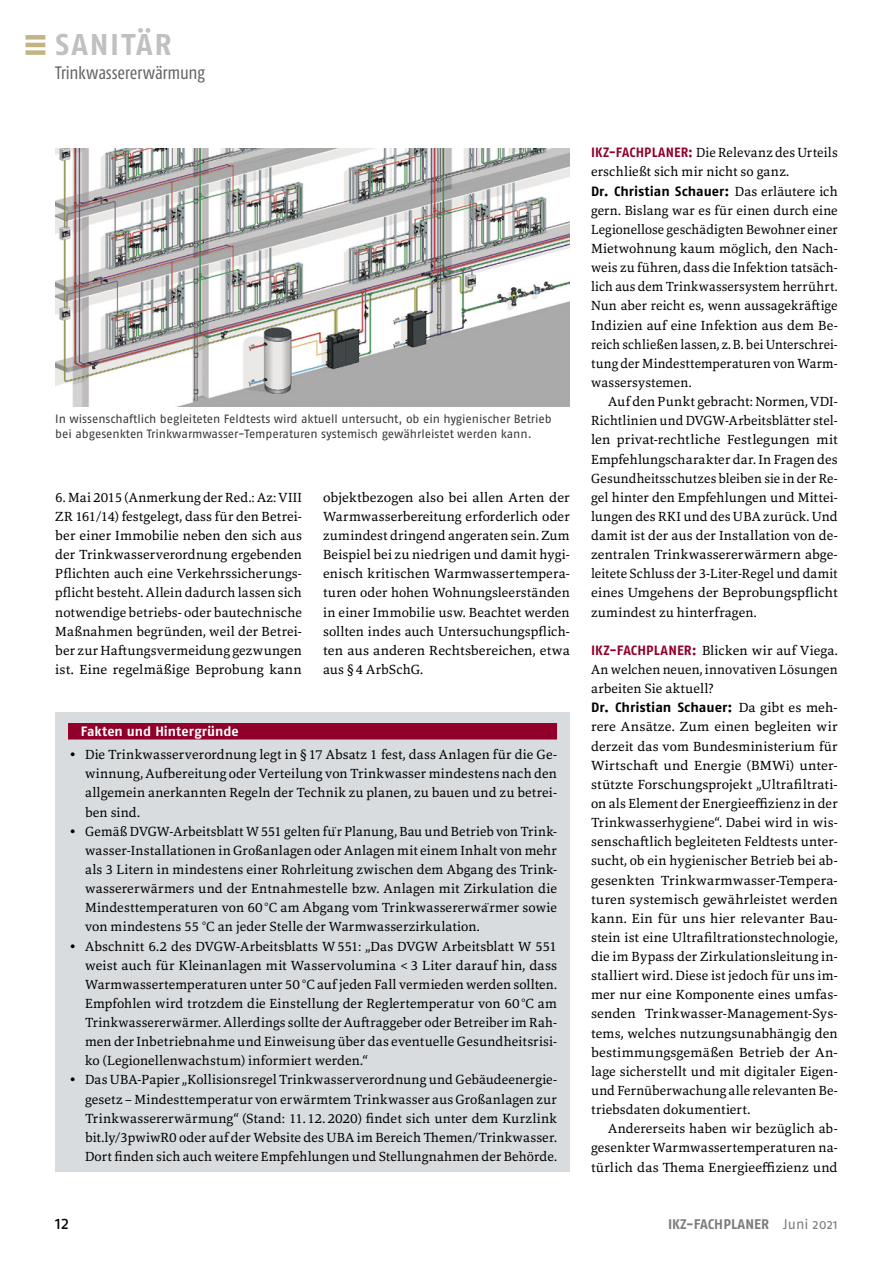
<style>
.page{position:relative;width:893px;height:1263px;background:#fff}
.page>*{position:absolute;margin:0;border:0;box-sizing:border-box;transform-origin:0 0}
.t1{font:700 30px "Fago OT";letter-spacing:.065em;color:#c0c0c0}
.t2{font:condensed 18px "Fago OT";letter-spacing:-.015em;color:#636363}
.t3{font:18px "Fago OT";color:#000}
.t4{font:700 13.95px "Fago OT";letter-spacing:.005em;color:#7c7c7c}
.IKZ_Interview-Partne{font:13.8px/19.2px "Marbach";letter-spacing:.01em;color:#000;text-align:justify}
.IKZ_Grundschrift_p15{font:13.8px/19.2px "Marbach";letter-spacing:.01em;color:#000;text-align:justify}
.IKZ_IKZ_Interview_p1{font:13.8px/19.2px "Marbach";letter-spacing:.01em;color:#000}
.t5{font:13.8px "Calibri";color:#000}
.IKZ_Interview-Partne-2{font:700 13.5px "Fago OT";color:#000}
.Kasten_Head_p13{font:700 13.5px "Fago OT";color:#fff}
.IKZ_Bildunterschrift{font:12px/14.9px "Fago OT";letter-spacing:-.005em;color:#393939}
.s1{font-family:"Corporate A"}
.s2{font-family:"Calibri"}
.s3{font-family:"Fago OT";font-weight:700;font-size:13.5px;color:#90002a}
.s4{font-family:"Marbach";font-weight:400;font-size:13.8px}
.s5{font-weight:400}
</style>
<div class="page">
<div style="left:26px;top:35px;width:19px;height:5px;background:#c3b484"></div>
<div style="left:26px;top:50px;width:19px;height:5px;background:#c3b484"></div>
<hr style="left:26px;top:43px;width:19px;height:4px;background:#c3b484">
<div style="left:55px;top:712px;width:515px;height:459px;background:#d9dcdf"></div>
<div style="left:68px;top:723px;width:489px;height:16px;background:#90002a"></div>
<img style="left:55px;top:149px;width:515px;height:257px">
<h1 class="t1" style="left:55px;top:26px;width:118px">SANITÄR</h1>
<h2 class="t2" style="left:55px;top:62px;width:151px">Trinkwassererwärmung</h2>
<p class="IKZ_Bildunterschrift" style="left:55px;top:411px;width:498px">In wissenschaftlich begleiteten Feldtests wird aktuell untersucht, ob ein hygienischer Betrieb bei abgesenkten Trinkwarmwasser-Temperaturen systemisch gewährleistet werden kann.</p>
<p class="IKZ_Interview-Partne" style="left:55px;top:487px;width:248px">6. Mai 2015 (Anmerkung der Red.: Az: VIII ZR 161/14) festgelegt, dass für den Betrei&shy;ber einer Immobilie neben den sich aus der Trinkwasserverordnung ergebenden Pflichten auch eine Verkehrssicherungs&shy;pflicht besteht. Allein dadurch lassen sich notwendige betriebs- oder bautechnische Maßnahmen begründen, weil der Betrei&shy;ber zur Haftungsvermeidung gezwungen ist. Eine regelmäßige Beprobung kann</p>
<p class="IKZ_Interview-Partne" style="left:323px;top:487px;width:248px">objektbezogen also bei allen Arten der Warmwasserbereitung erforderlich oder zumindest dringend angeraten sein. Zum Beispiel bei zu niedrigen und damit hygi&shy;enisch kritischen Warmwassertempera&shy;turen oder hohen Wohnungsleerständen in einer Immobilie usw. Beachtet werden sollten indes auch Untersuchungspflich&shy;ten aus anderen Rechtsbereichen, etwa aus §4 ArbSchG.</p>
<p class="Kasten_Head_p13" style="left:81px;top:723px;width:159px">Fakten und Hintergründe</p>
<p class="IKZ_Interview-Partne" style="left:85px;top:745px;width:473px;text-indent:-17px"><span class="s1">•</span> Die Trinkwasserverordnung legt in §17 Absatz 1 fest, dass Anlagen für die Ge&shy;winnung, Aufbereitung oder Verteilung von Trinkwasser mindestens nach den allgemein anerkannten Regeln der Technik zu planen, zu bauen und zu betrei&shy;ben sind.</p>
<p class="IKZ_Interview-Partne" style="left:68px;top:821px;width:490px"><span class="s1">•</span> Gemäß DVGW-Arbeitsblatt W551 gelten fur Planung, Bau und Betrieb von Trink-</p>
<p class="IKZ_Interview-Partne" style="left:85px;top:821px;width:473px;text-align:left;text-indent:252px"><span class="s2">̈<br></span>wasser-Installationen in Großanlagen oder Anlagen mit einem Inhalt von mehr als 3 Litern in mindestens einer Rohrleitung zwischen dem Abgang des Trink&shy;wassererwärmers und der Entnahmestelle bzw. Anlagen mit Zirkulation die Mindesttemperaturen von 60°C am Abgang vom Trinkwassererwarmer sowie</p>
<p class="t5" style="left:490px;top:898px;width:7px">̈</p>
<p class="IKZ_Interview-Partne" style="left:85px;top:917px;width:396px">von mindestens 55 °C an jeder Stelle der Warmwasserzirkulation.</p>
<p class="IKZ_Interview-Partne" style="left:85px;top:936px;width:474px;text-indent:-17px"><span class="s1">•</span> Abschnitt 6.2 des DVGW-Arbeitsblatts W551: „Das DVGW Arbeitsblatt W 551 weist auch für Kleinanlagen mit Wasservolumina &lt;3 Liter darauf hin, dass Warmwassertemperaturen unter 50 °C auf jeden Fall vermieden werden sollten.<br>Empfohlen wird trotzdem die Einstellung der Reglertemperatur von 60°C am Trinkwassererwärmer. Allerdings sollte der Auftraggeber oder Betreiber im Rah&shy;men der Inbetriebnahme und Einweisung über das eventuelle Gesundheitsrisi&shy;ko (Legionellenwachstum) informiert werden.“</p>
<p class="IKZ_Interview-Partne" style="left:85px;top:1070px;width:473px;text-indent:-17px"><span class="s1">•</span> Das UBA-Papier „Kollisionsregel Trinkwasserverordnung und Gebäudeenergie&shy;gesetz – Mindesttemperatur von erwärmtem Trinkwasser aus Großanlagen zur Trinkwassererwärmung“ (Stand: 11.12.2020) findet sich unter dem Kurzlink bit.ly/3pwiwR0 oder auf der Website des UBA im Bereich Themen/Trinkwasser.<br>Dort finden sich auch weitere Empfehlungen und Stellungnahmen der Behörde.</p>
<p class="IKZ_IKZ_Interview_p1" style="left:591px;top:143px;width:248px"><span class="s3">IKZ-FACHPLANER:</span> Die Relevanz des Urteils erschließt sich mir nicht so ganz.</p>
<p class="IKZ_Interview-Partne-2" style="left:591px;top:183px;width:248px">Dr. Christian Schauer: <span class="s4">Das erläutere ich</span></p>
<p class="IKZ_Interview-Partne" style="left:591px;top:200px;width:248px">gern. Bislang war es für einen durch eine Legionellose geschädigten Bewohner einer Mietwohnung kaum möglich, den Nach&shy;weis zu führen, dass die Infektion tatsäch&shy;lich aus dem Trinkwassersystem herrührt.<br>Nun aber reicht es, wenn aussagekräftige Indizien auf eine Infektion aus dem Be&shy;reich schließen lassen, z.B. bei Unterschrei&shy;tung der Mindesttemperaturen von Warm&shy;wassersystemen.</p>
<p class="IKZ_Grundschrift_p15" style="left:591px;top:392px;width:248px;text-indent:17px">Auf den Punkt gebracht: Normen, VDI-Richtlinien und DVGW-Arbeitsblätter stel&shy;len privat-rechtliche Festlegungen mit Empfehlungscharakter dar. In Fragen des Gesundheitsschutzes bleiben sie in der Re&shy;gel hinter den Empfehlungen und Mittei&shy;lungen des RKI und des UBA zurück. Und damit ist der aus der Installation von de&shy;zentralen Trinkwassererwärmern abge&shy;leitete Schluss der 3-Liter-Regel und damit eines Umgehens der Beprobungspflicht zumindest zu hinterfragen.</p>
<p class="IKZ_IKZ_Interview_p1" style="left:591px;top:641px;width:248px;text-align:justify"><span class="s3">IKZ-FACHPLANER:</span> Blicken wir auf Viega.<br>An welchen neuen, innovativen Lösungen arbeiten Sie aktuell?</p>
<p class="IKZ_Interview-Partne-2" style="left:591px;top:699px;width:248px">Dr. Christian Schauer: <span class="s4">Da gibt es meh-</span></p>
<p class="IKZ_Interview-Partne" style="left:591px;top:717px;width:248px">rere Ansätze. Zum einen begleiten wir derzeit das vom Bundesministerium für Wirtschaft und Energie (BMWi) unter&shy;stützte Forschungsprojekt „Ultrafiltrati&shy;on als Element der Energieeffizienz in der Trinkwasserhygiene“. Dabei wird in wis&shy;senschaftlich begleiteten Feldtests unter&shy;sucht, ob ein hygienischer Betrieb bei ab&shy;gesenkten Trinkwarmwasser-Tempera&shy;turen systemisch gewährleistet werden kann. Ein für uns hier relevanter Bau&shy;stein ist eine Ultrafiltrationstechnologie, die im Bypass der Zirkulationsleitung in&shy;stalliert wird. Diese ist jedoch für uns im&shy;mer nur eine Komponente eines umfas&shy;senden Trinkwasser-Management-Sys&shy;tems, welches nutzungsunabhängig den bestimmungsgemäßen Betrieb der An&shy;lage sicherstellt und mit digitaler Eigen&shy;und Fernüberwachung alle relevanten Be&shy;triebsdaten dokumentiert.</p>
<p class="IKZ_Grundschrift_p15" style="left:591px;top:1119px;width:248px;text-indent:17px">Andererseits haben wir bezüglich ab&shy;gesenkter Warmwassertemperaturen na&shy;türlich das Thema Energieeffizienz und</p>
<h2 class="t3" style="left:55px;top:1212px;width:16px">12</h2>
<p class="t4" style="left:668px;top:1216px;width:171px">IKZ-FACHPLANER <span class="s5">Juni 2021</span></p>
</div>
